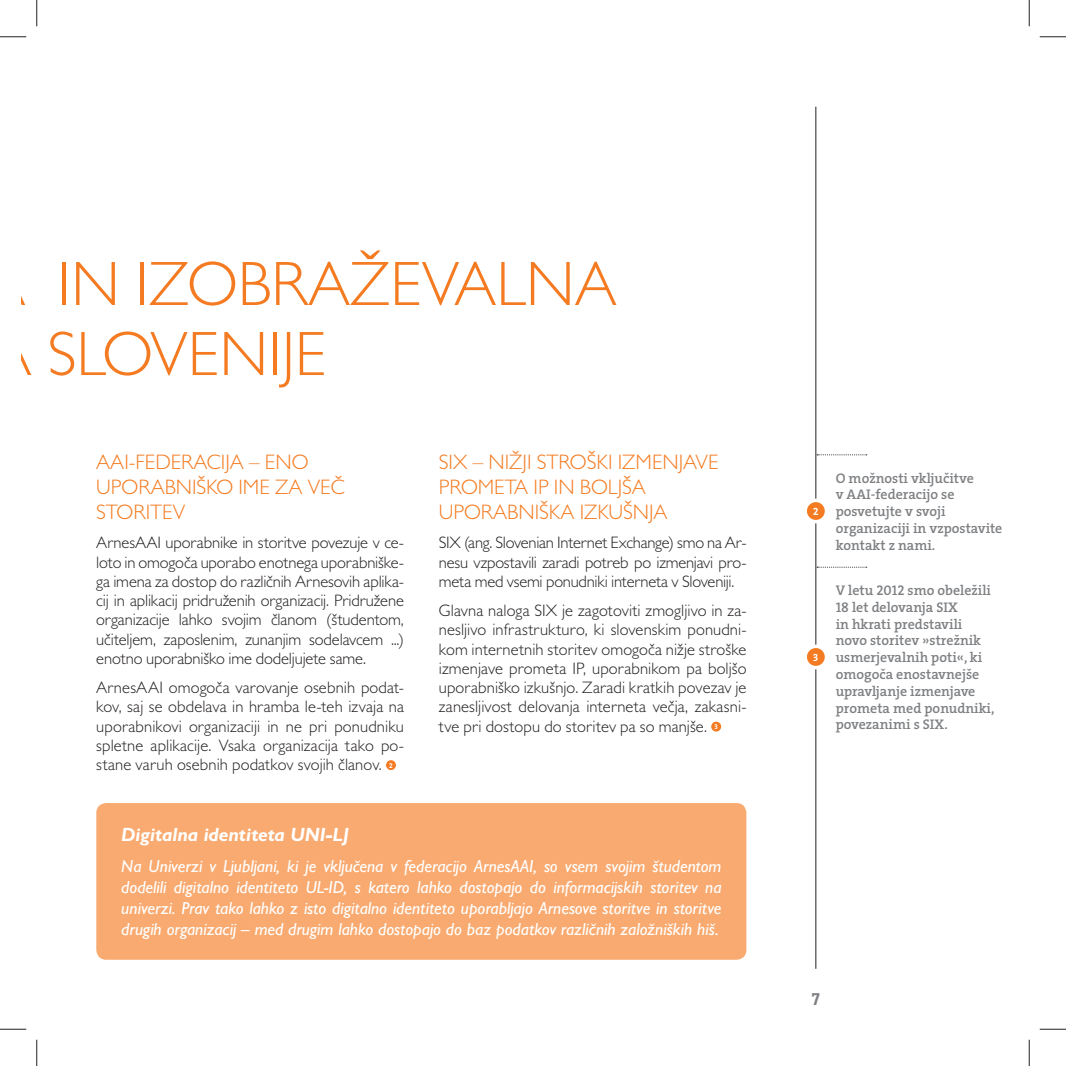
<style>
.page{position:relative;width:1066px;height:1066px;background:#fff}
.page>*{position:absolute;margin:0;border:0;box-sizing:border-box;transform-origin:0 0}
.t1{font:300 63px/70px "Gill Sans MT Pro";color:#f47b21}
.t2{font:300 21px/25.2px "Gill Sans MT Pro";color:#f47b21}
.t3{font:italic 700 19.25px "Gill Sans MT Pro";color:#fff}
.t4{font:italic 500 17.5px/21px "Gill Sans MT Pro";color:#fff;text-align:justify}
.t5{font:700 17.5px "The Serif W7";color:#7e8083}
.t6{font:300 16.62px/19.2px "Gill Sans MT Pro";color:#231f20;text-align:justify}
.t7{font:600 14px/16.8px "The Serif W6";color:#7e8083}
.t8{font:700 10.5px "The Serif W7";color:#fff}
.t9{font:700 7px "The Serif W7";color:#fff}
</style>
<div class="page">
<hr style="left:815px;top:107px;width:1px;height:861px;background:#231f20">
<div style="left:96px;top:803px;width:650px;height:156px;background:#f9aa70;border-radius:10px"></div>
<div style="left:711px;top:721px;width:10px;height:10px;background:#f47b21;border-radius:50%"></div>
<svg style="left:817px;top:454px;width:50px;height:1px"></svg>
<svg style="left:817px;top:567px;width:50px;height:1px"></svg>
<div style="left:805px;top:500px;width:21px;height:22px;background:#f47b21;border-radius:50%"></div>
<div style="left:803px;top:498px;width:25px;height:25px;border:4px solid #fff;border-radius:50%"></div>
<div style="left:805px;top:646px;width:21px;height:21px;background:#f47b21;border-radius:50%"></div>
<div style="left:803px;top:644px;width:25px;height:25px;border:4px solid #fff;border-radius:50%"></div>
<div style="left:386px;top:760px;width:10px;height:10px;background:#f47b21;border-radius:50%"></div>
<svg style="left:0;top:36px;width:26px;height:1px"></svg>
<svg style="left:1039px;top:36px;width:27px;height:1px"></svg>
<svg style="left:0;top:1029px;width:26px;height:1px"></svg>
<svg style="left:1039px;top:1029px;width:27px;height:1px"></svg>
<svg style="left:36px;top:0;width:1px;height:26px"></svg>
<svg style="left:36px;top:1039px;width:1px;height:27px"></svg>
<svg style="left:1029px;top:0;width:1px;height:26px"></svg>
<svg style="left:1029px;top:1039px;width:1px;height:27px"></svg>
<h1 class="t1" style="left:-17px;top:256px;width:635px">A IN IZOBRAŽEVALNA<br>A SLOVENIJE</h1>
<p class="t2" style="left:96px;top:451px;width:250px">AAI-FEDERACIJA – ENO<br>UPORABNIŠKO IME ZA VEČ<br>STORITEV</p>
<p class="t6" style="left:96px;top:535px;width:309px">ArnesAAI uporabnike in storitve povezuje v ce&shy;loto in omogoča uporabo enotnega uporabniške&shy;ga imena za dostop do različnih Arnesovih aplika&shy;cij in aplikacij pridruženih organizacij. Pridružene organizacije lahko svojim članom (študentom, učiteljem, zaposlenim, zunanjim sodelavcem ...) enotno uporabniško ime dodeljujete same.</p>
<p class="t6" style="left:96px;top:679px;width:309px">ArnesAAI omogoča varovanje osebnih podat&shy;kov, saj se obdelava in hramba le-teh izvaja na uporabnikovi organizaciji in ne pri ponudniku spletne aplikacije. Vsaka organizacija tako po&shy;stane varuh osebnih podatkov svojih članov.</p>
<p class="t9" style="left:389px;top:762px;width:5px">2</p>
<p class="t2" style="left:439px;top:451px;width:281px">SIX – NIŽJI STROŠKI IZMENJAVE<br>PROMETA IP IN BOLJŠA<br>UPORABNIŠKA IZKUŠNJA</p>
<p class="t6" style="left:439px;top:535px;width:309px">SIX (ang. Slovenian Internet Exchange) smo na Ar&shy;nesu vzpostavili zaradi potreb po izmenjavi pro&shy;meta med vsemi ponudniki interneta v Sloveniji.</p>
<p class="t6" style="left:439px;top:602px;width:309px">Glavna naloga SIX je zagotoviti zmogljivo in za&shy;nesljivo infrastrukturo, ki slovenskim ponudni&shy;kom internetnih storitev omogoča nižje stroške izmenjave prometa IP, uporabnikom pa boljšo uporabniško izkušnjo. Zaradi kratkih povezav je zanesljivost delovanja interneta večja, zakasni&shy;tve pri dostopu do storitev pa so manjše.</p>
<p class="t9" style="left:714px;top:724px;width:5px">3</p>
<p class="t3" style="left:121px;top:827px;width:229px">Digitalna identiteta UNI-LJ</p>
<p class="t4" style="left:121px;top:857px;width:602px">Na Univerzi v Ljubljani, ki je vključena v federacijo ArnesAAI, so vsem svojim študentom dodelili digitalno identiteto UL-ID, s katero lahko dostopajo do informacijskih storitev na univerzi. Prav tako lahko z isto digitalno identiteto uporabljajo Arnesove storitve in storitve drugih organizacij – med drugim lahko dostopajo do baz podatkov različnih založniških hiš.</p>
<p class="t8" style="left:813px;top:507px;width:7px">2</p>
<p class="t8" style="left:813px;top:653px;width:7px">3</p>
<p class="t7" style="left:835px;top:470px;width:168px">O možnosti vključitve<br>v AAI-federacijo se posvetujte v svoji organizaciji in vzpostavite kontakt z nami.</p>
<p class="t7" style="left:835px;top:583px;width:160px">V letu 2012 smo obeležili<br>18 let delovanja SIX<br>in hkrati predstavili novo storitev »strežnik usmerjevalnih poti«, ki omogoča enostavnejše upravljanje izmenjave prometa med ponudniki, povezanimi s SIX.</p>
<p class="t5" style="left:812px;top:991px;width:10px">7</p>
</div>
